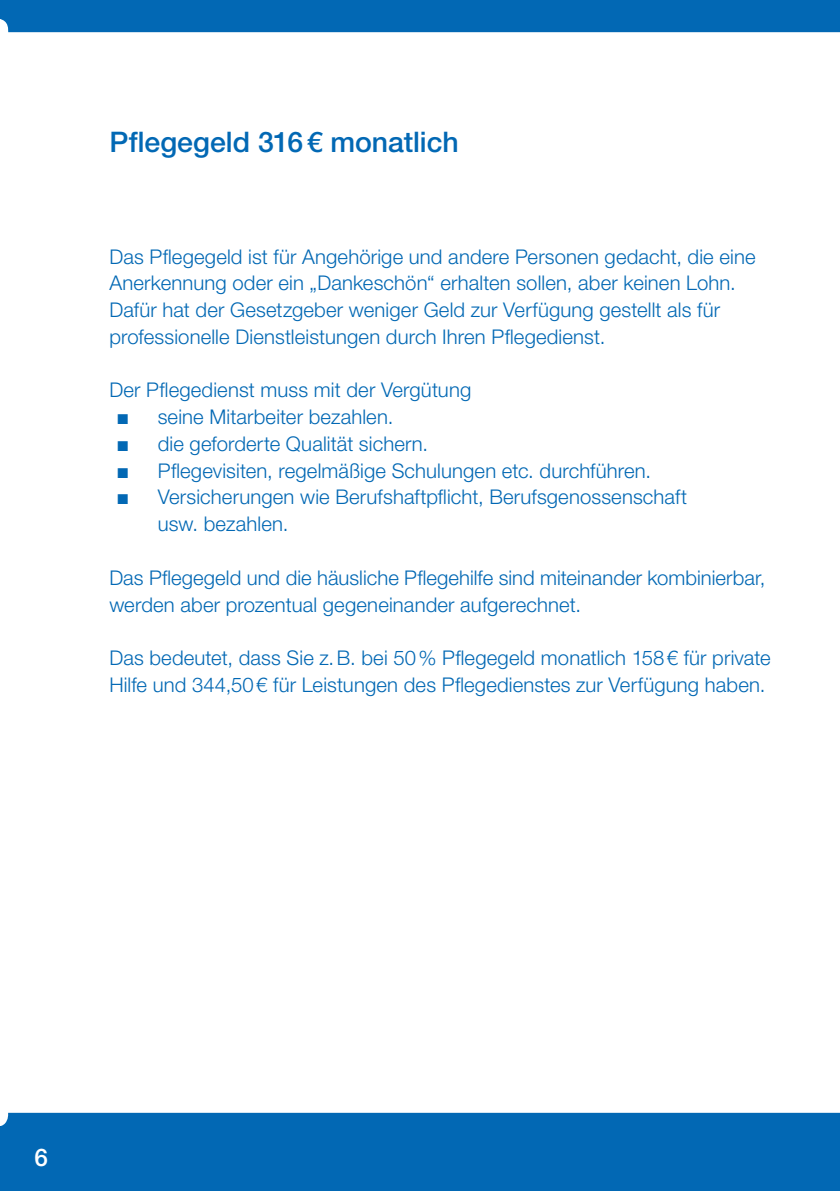
<style>
.page{position:relative;width:840px;height:1191px;background:#fff}
.page>*{position:absolute;margin:0;border:0;box-sizing:border-box;transform-origin:0 0}
.t1{font:500 28.4px "Helvetica Neue LT";color:#0268b4}
.t2{font:500 24.4px "Helvetica Neue LT";color:#fff}
.t3{font:300 20.2px/26.8px "Helvetica Neue LT";letter-spacing:.005em;color:#0268b4}
</style>
<div class="page">
<div style="left:0;top:1112px;width:839px;height:79px;background:#0268b4"></div>
<div style="left:0;top:0;width:839px;height:32px;background:#0268b4"></div>
<h1 class="t1" style="left:109px;top:125px;width:351px">Pflegegeld 316€ monatlich</h1>
<p class="t3" style="left:109px;top:242px;width:647px">Das Pflegegeld ist für Angehörige und andere Personen gedacht, die eine Anerkennung oder ein „Dankeschön“ erhalten sollen, aber keinen Lohn.<br>Dafür hat der Gesetzgeber weniger Geld zur Verfügung gestellt als für professionelle Dienstleistungen durch Ihren Pflegedienst.</p>
<p class="t3" style="left:109px;top:376px;width:363px">Der Pflegedienst muss mit der Vergütung</p>
<p class="t3" style="left:117px;top:403px;width:277px">■ seine Mitarbeiter bezahlen.</p>
<p class="t3" style="left:117px;top:430px;width:312px">■ die geforderte Qualität sichern.</p>
<p class="t3" style="left:117px;top:457px;width:535px">■ Pflegevisiten, regelmäßige Schulungen etc. durchführen.</p>
<p class="t3" style="left:158px;top:483px;width:530px;text-indent:-40px">■ Versicherungen wie Berufshaftpflicht, Berufsgenossenschaft usw. bezahlen.</p>
<p class="t3" style="left:109px;top:564px;width:657px">Das Pflegegeld und die häusliche Pflegehilfe sind miteinander kombinierbar, werden aber prozentual gegeneinander aufgerechnet.</p>
<p class="t3" style="left:109px;top:644px;width:662px">Das bedeutet, dass Sie z.B. bei 50% Pflegegeld monatlich 158€ für private<br>Hilfe und 344,50€ für Leistungen des Pflegedienstes zur Verfügung haben.</p>
<p class="t2" style="left:35px;top:1143px;width:15px">6</p>
</div>
